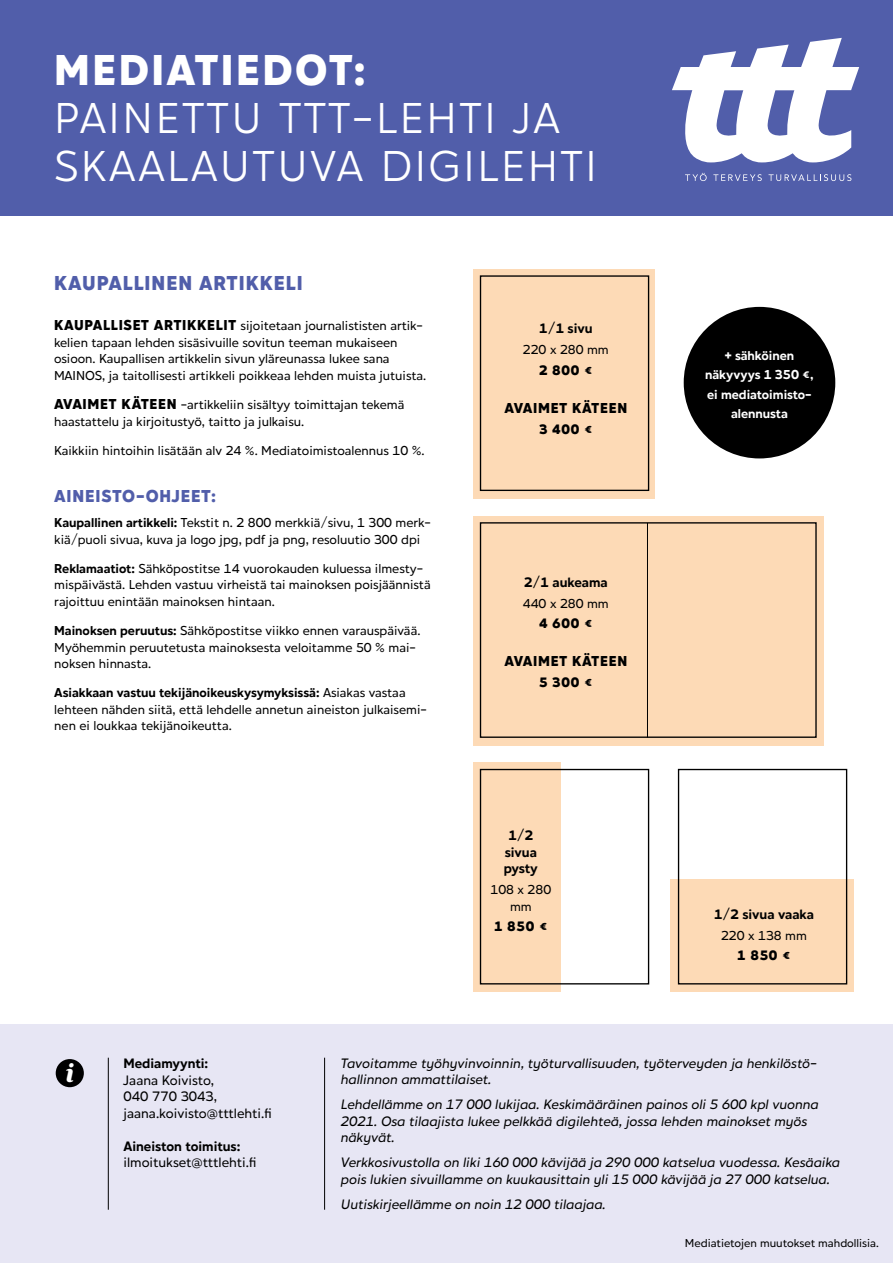
<style>
.page{position:relative;width:893px;height:1263px;background:#fff}
.page>*{position:absolute;margin:0;border:0;box-sizing:border-box;transform-origin:0 0}
.t1{font:45px/48px "Hartwell";letter-spacing:.06em;color:#fff}
.t2{font:900 45px "Hartwell";letter-spacing:.055em;color:#fff}
.t3{font:italic 800 29.7px "Mrs Eaves XL Serif OT";color:#fff}
.t4{font:900 21px "Hartwell";letter-spacing:.05em;color:#515eaa}
.t5{font:900 18px "Hartwell";letter-spacing:.05em;color:#515eaa}
.t6{font:900 15px "Hartwell";letter-spacing:.05em;color:#000}
.t7{font:italic 500 14.25px/16.5px "Hartwell";color:#000}
.t8{font:500 14.25px/16.5px "Hartwell";color:#000}
.t9{font:700 14.25px/16.5px "Hartwell";color:#000;text-align:center}
.t10{font:900 14.25px "Hartwell";letter-spacing:.05em;color:#000}
.t11{font:500 13.5px/16.5px "Hartwell";color:#000}
.t12{font:700 13.5px/19.5px "Hartwell";color:#fff;text-align:center}
.t13{font:500 12px "Hartwell";color:#000}
.s1{font-weight:900;font-size:15px}
.s2{font-weight:700}
</style>
<div class="page">
<div style="left:0;top:0;width:893px;height:216px;background:#515eaa"></div>
<div style="left:684px;top:307px;width:151px;height:151px;background:#000;border-radius:50%"></div>
<div style="left:473px;top:269px;width:182px;height:229px;background:#fddab6"></div>
<div style="left:480px;top:275px;width:169px;height:216px;border:1px solid #000"></div>
<div style="left:473px;top:516px;width:351px;height:229px;background:#fddab6"></div>
<svg style="left:479px;top:522px;width:338px;height:216px"></svg>
<hr style="left:647px;top:523px;width:1px;height:215px;background:#000">
<div style="left:473px;top:762px;width:88px;height:230px;background:#fddab6"></div>
<div style="left:480px;top:769px;width:169px;height:215px;border:1px solid #000"></div>
<div style="left:670px;top:879px;width:184px;height:112px;background:#fddab6"></div>
<div style="left:678px;top:769px;width:169px;height:215px;border:1px solid #000"></div>
<div style="left:0;top:1025px;width:893px;height:238px;background:#e7e6f4"></div>
<svg style="left:672px;top:38px;width:187px;height:124px"></svg>
<svg style="left:685px;top:173px;width:22px;height:8px"></svg>
<svg style="left:713px;top:174px;width:49px;height:7px"></svg>
<svg style="left:768px;top:174px;width:83px;height:7px"></svg>
<hr style="left:108px;top:1058px;width:1px;height:152px;background:#000">
<hr style="left:324px;top:1058px;width:1px;height:152px;background:#000">
<div style="left:56px;top:1059px;width:28px;height:28px;background:#000;border-radius:50%"></div>
<h1 class="t2" style="left:54px;top:44px;width:313px">MEDIATIEDOT:</h1>
<h1 class="t1" style="left:54px;top:98px;width:544px">PAINETTU TTT-LEHTI JA<br>SKAALAUTUVA DIGILEHTI</h1>
<h3 class="t4" style="left:54px;top:271px;width:250px">KAUPALLINEN ARTIKKELI</h3>
<p class="t11" style="left:54px;top:319px;width:374px"><span class="s1">KAUPALLISET ARTIKKELIT</span> sijoitetaan journalististen artik&shy;kelien tapaan lehden sisäsivuille sovitun teeman mukaiseen osioon. Kaupallisen artikkelin sivun yläreunassa lukee sana MAINOS, ja taitollisesti artikkeli poikkeaa lehden muista jutuista.</p>
<p class="t11" style="left:54px;top:398px;width:352px"><span class="s1">AVAIMET KÄTEEN</span> -artikkeliin sisältyy toimittajan tekemä haastattelu ja kirjoitustyö, taitto ja julkaisu.</p>
<p class="t11" style="left:54px;top:443px;width:372px">Kaikkiin hintoihin lisätään alv 24 %. Mediatoimistoalennus 10 %.</p>
<h3 class="t5" style="left:54px;top:486px;width:163px">AINEISTO-OHJEET:</h3>
<p class="t11" style="left:54px;top:516px;width:378px"><span class="s2">Kaupallinen artikkeli:</span> Tekstit n. 2 800 merkkiä/sivu, 1 300 merk&shy;kiä/puoli sivua, kuva ja logo jpg, pdf ja png, resoluutio 300 dpi</p>
<p class="t11" style="left:54px;top:561px;width:378px"><span class="s2">Reklamaatiot:</span> Sähköpostitse 14 vuorokauden kuluessa ilmesty&shy;mispäivästä. Lehden vastuu virheistä tai mainoksen poisjäännistä rajoittuu enintään mainoksen hintaan.</p>
<p class="t11" style="left:54px;top:624px;width:368px"><span class="s2">Mainoksen peruutus:</span> Sähköpostitse viikko ennen varauspäivää.<br>Myöhemmin peruutetusta mainoksesta veloitamme 50 % mai&shy;noksen hinnasta.</p>
<p class="t11" style="left:54px;top:686px;width:374px"><span class="s2">Asiakkaan vastuu tekijänoikeuskysymyksissä:</span> Asiakas vastaa lehteen nähden siitä, että lehdelle annetun aineiston julkaisemi&shy;nen ei loukkaa tekijänoikeutta.</p>
<p class="t9" style="left:539px;top:322px;width:55px">1/1 sivu</p>
<p class="t11" style="left:523px;top:343px;width:87px">220 x 280 mm</p>
<p class="t10" style="left:539px;top:362px;width:55px">2 800 €</p>
<p class="t6" style="left:504px;top:399px;width:124px">AVAIMET KÄTEEN</p>
<p class="t10" style="left:539px;top:420px;width:55px">3 400 €</p>
<p class="t9" style="left:524px;top:575px;width:85px">2/1 aukeama</p>
<p class="t11" style="left:523px;top:596px;width:87px">440 x 280 mm</p>
<p class="t10" style="left:539px;top:615px;width:55px">4 600 €</p>
<p class="t6" style="left:504px;top:652px;width:124px">AVAIMET KÄTEEN</p>
<p class="t10" style="left:539px;top:674px;width:55px">5 300 €</p>
<p class="t9" style="left:504px;top:829px;width:36px">1/2 sivua pysty</p>
<p class="t11" style="left:490px;top:883px;width:62px;text-align:center">108 x 280 mm</p>
<p class="t10" style="left:494px;top:918px;width:55px">1 850 €</p>
<p class="t12" style="left:705px;top:347px;width:110px">+ sähköinen näkyvyys 1 350 €, ei mediatoimisto&shy;alennusta</p>
<p class="t9" style="left:714px;top:907px;width:101px">1/2 sivua vaaka</p>
<p class="t11" style="left:721px;top:928px;width:87px">220 x 138 mm</p>
<p class="t10" style="left:737px;top:947px;width:55px">1 850 €</p>
<h2 class="t3" style="left:65px;top:1058px;width:10px">i</h2>
<p class="t9" style="left:123px;top:1057px;width:86px">Mediamyynti:</p>
<p class="t8" style="left:123px;top:1073px;width:150px">Jaana Koivisto,<br>040 770 3043, jaana.koivisto@tttlehti.fi</p>
<p class="t9" style="left:123px;top:1139px;width:118px">Aineiston toimitus:</p>
<p class="t8" style="left:123px;top:1155px;width:135px">ilmoitukset@tttlehti.fi</p>
<p class="t7" style="left:341px;top:1056px;width:478px">Tavoitamme työhyvinvoinnin, työturvallisuuden, työterveyden ja henkilöstö&shy;hallinnon ammattilaiset.</p>
<p class="t7" style="left:341px;top:1098px;width:479px">Lehdellämme on 17 000 lukijaa. Keskimääräinen painos oli 5 600 kpl vuonna<br>2021. Osa tilaajista lukee pelkkää digilehteä, jossa lehden mainokset myös näkyvät.</p>
<p class="t7" style="left:341px;top:1156px;width:501px">Verkkosivustolla on liki 160 000 kävijää ja 290 000 katselua vuodessa. Kesäaika pois lukien sivuillamme on kuukausittain yli 15 000 kävijää ja 27 000 katselua.</p>
<p class="t7" style="left:341px;top:1197px;width:267px">Uutiskirjeellämme on noin 12 000 tilaajaa.</p>
<p class="t13" style="left:685px;top:1236px;width:195px">Mediatietojen muutokset mahdollisia.</p>
</div>
